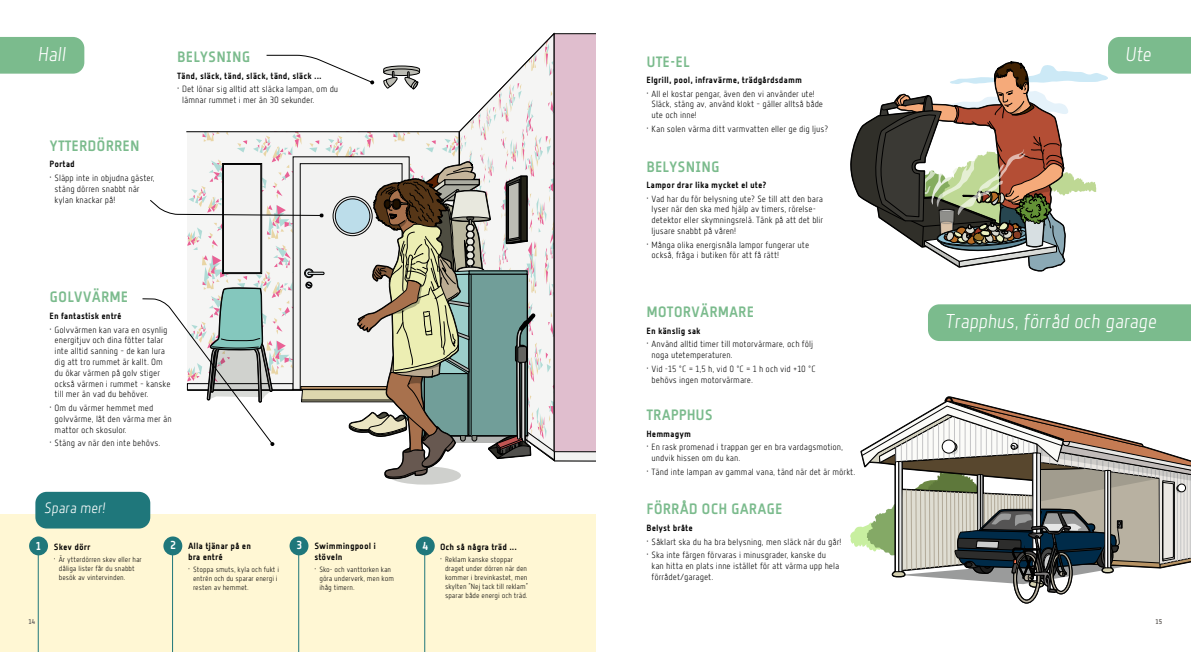
<style>
.page{position:relative;width:1191px;height:652px;background:#fff}
.page>*{position:absolute;margin:0;border:0;box-sizing:border-box;transform-origin:0 0}
.Heading_level_2{font:20px "Florin Sans LT Italic";color:#fff}
.Heading_level_3{font:15px "Florin Sans BD";color:#7bbb8d}
.t1{font:15px "Florin Sans LT Italic";color:#fff}
.t2{font:11.5px "Florin Sans BD";color:#fff}
.t3{font:9px/10.8px "Florin Sans LT";color:#000}
.t4{font:9px/10.8px "Florin Sans BD";color:#000}
.t5{font:7.5px/9px "Florin Sans LT";color:#000}
.t6{font:7px "Florin Sans BD";color:#6b6764}
.s1{font-size:11.5px;color:#fff}
</style>
<div class="page">
<div style="left:0;top:514px;width:595px;height:138px;background:#fff7d4"></div>
<div style="left:0;top:37px;width:84px;height:37px;background:#7bbb8d"></div>
<div style="left:928px;top:304px;width:263px;height:37px;background:#7bbb8d"></div>
<svg style="left:850px;top:37px;width:341px;height:235px"></svg>
<div style="left:35px;top:492px;width:115px;height:37px;background:#1f777b;border-radius:11px"></div>
<svg style="left:850px;top:397px;width:341px;height:207px"></svg>
<div style="left:29px;top:536px;width:19px;height:19px;background:#1f777b;border-radius:50%"></div>
<div style="left:163px;top:536px;width:19px;height:19px;background:#1f777b;border-radius:50%"></div>
<div style="left:289px;top:536px;width:19px;height:19px;background:#1f777b;border-radius:50%"></div>
<hr style="left:38px;top:555px;width:1px;height:97px;background:#1f777b">
<hr style="left:172px;top:555px;width:1px;height:97px;background:#1f777b">
<hr style="left:298px;top:555px;width:1px;height:97px;background:#1f777b">
<hr style="left:424px;top:555px;width:1px;height:97px;background:#1f777b">
<svg style="left:142px;top:33px;width:453px;height:452px"></svg>
<div style="left:416px;top:536px;width:19px;height:19px;background:#1f777b;border-radius:50%"></div>
<h1 class="Heading_level_2" style="left:38px;top:42px;width:30px">Hall</h1>
<h3 class="Heading_level_3" style="left:50px;top:137px;width:92px">YTTERDÖRREN</h3>
<h4 class="t4" style="left:50px;top:159px;width:27px">Portad</h4>
<p class="t3" style="left:55px;top:172px;width:102px;text-indent:-5px">• Släpp inte in objudna gäster, stäng dörren snabbt när kylan knackar på!</p>
<h3 class="Heading_level_3" style="left:177px;top:48px;width:75px">BELYSNING</h3>
<h4 class="t4" style="left:177px;top:70px;width:146px">Tänd, släck, tänd, släck, tänd, släck ...</h4>
<p class="t3" style="left:182px;top:84px;width:158px;text-indent:-5px">• Det lönar sig alltid att släcka lampan, om du lämnar rummet i mer än 30 sekunder.</p>
<h3 class="Heading_level_3" style="left:50px;top:289px;width:80px">GOLVVÄRME</h3>
<h4 class="t4" style="left:50px;top:310px;width:74px">En fantastisk entré</h4>
<p class="t3" style="left:55px;top:324px;width:117px;text-indent:-5px">• Golvvärmen kan vara en osynlig energitjuv och dina fötter talar inte alltid sanning – de kan lura dig att tro rummet är kallt. Om du ökar värmen på golv stiger också värmen i rummet – kanske till mer än vad du behöver.</p>
<p class="t3" style="left:55px;top:402px;width:119px;text-indent:-5px">• Om du värmer hemmet med golvvärme, låt den värma mer än mattor och skosulor.</p>
<p class="t3" style="left:50px;top:438px;width:112px">• Stäng av när den inte behövs.</p>
<h2 class="t1" style="left:45px;top:500px;width:63px">Spara mer!</h2>
<p class="t4" style="left:36px;top:542px;width:56px"><span class="s1">1</span> Skev dörr</p>
<p class="t2" style="left:170px;top:539px;width:8px">2</p>
<p class="t2" style="left:296px;top:539px;width:7px">3</p>
<p class="t4" style="left:422px;top:542px;width:96px"><span class="s1">4</span> Och så några träd ...</p>
<p class="t4" style="left:314px;top:541px;width:63px">Swimmingpool i stöveln</p>
<p class="t5" style="left:319px;top:565px;width:76px;text-indent:-5px">• Sko- och vanttorken kan göra underverk, men kom ihåg timern.</p>
<p class="t5" style="left:445px;top:555px;width:85px;text-indent:-5px">• Reklam kanske stoppar draget under dörren när den kommer i brevinkastet, men skylten ”Nej tack till reklam” sparar både energi och träd.</p>
<p class="t4" style="left:188px;top:541px;width:65px">Alla tjänar på en bra entré</p>
<p class="t5" style="left:193px;top:565px;width:88px;text-indent:-5px">• Stoppa smuts, kyla och fukt i entrén och du sparar energi i resten av hemmet.</p>
<p class="t5" style="left:59px;top:555px;width:85px;text-indent:-5px">• Är ytterdörren skev eller har dåliga lister får du snabbt besök av vintervinden.</p>
<h3 class="Heading_level_3" style="left:646px;top:53px;width:45px">UTE-EL</h3>
<h4 class="t4" style="left:646px;top:75px;width:157px">Elgrill, pool, infravärme, trädgårdsdamm</h4>
<p class="t3" style="left:651px;top:88px;width:173px;text-indent:-5px">• All el kostar pengar, även den vi använder ute!<br>Släck, stäng av, använd klokt – gäller alltså både ute och inne!</p>
<p class="t3" style="left:646px;top:123px;width:183px">• Kan solen värma ditt varmvatten eller ge dig ljus?</p>
<h3 class="Heading_level_3" style="left:646px;top:158px;width:75px">BELYSNING</h3>
<h4 class="t4" style="left:646px;top:179px;width:122px">Lampor drar lika mycket el ute?</h4>
<p class="t3" style="left:651px;top:193px;width:173px;text-indent:-5px">• Vad har du för belysning ute? Se till att den bara lyser när den ska med hjälp av timers, rörelse&shy;detektor eller skymningsrelä. Tänk på att det blir ljusare snabbt på våren!</p>
<p class="t3" style="left:651px;top:239px;width:159px;text-indent:-5px">• Många olika energisnåla lampor fungerar ute också, fråga i butiken för att få rätt!</p>
<h3 class="Heading_level_3" style="left:646px;top:304px;width:109px">MOTORVÄRMARE</h3>
<h4 class="t4" style="left:646px;top:325px;width:56px">En känslig sak</h4>
<p class="t3" style="left:651px;top:339px;width:163px;text-indent:-5px">• Använd alltid timer till motorvärmare, och följ noga utetemperaturen.</p>
<p class="t3" style="left:651px;top:363px;width:166px;text-indent:-5px">• Vid -15 °C = 1,5 h, vid 0 °C = 1 h och vid +10 °C behövs ingen motorvärmare.</p>
<h3 class="Heading_level_3" style="left:646px;top:407px;width:68px">TRAPPHUS</h3>
<h4 class="t4" style="left:646px;top:428px;width:46px">Hemmagym</h4>
<p class="t3" style="left:651px;top:442px;width:193px;text-indent:-5px">• En rask promenad i trappan ger en bra vardagsmotion, undvik hissen om du kan.</p>
<p class="t3" style="left:646px;top:466px;width:210px">• Tänd inte lampan av gammal vana, tänd när det är mörkt.</p>
<h3 class="Heading_level_3" style="left:646px;top:501px;width:138px">FÖRRÅD OCH GARAGE</h3>
<h4 class="t4" style="left:646px;top:522px;width:48px">Belyst bråte</h4>
<p class="t3" style="left:646px;top:536px;width:196px">• Såklart ska du ha bra belysning, men släck när du går!</p>
<p class="t3" style="left:651px;top:550px;width:189px;text-indent:-5px">• Ska inte färgen förvaras i minusgrader, kanske du kan hitta en plats inne istället för att värma upp hela förrådet/garaget.</p>
<h2 class="Heading_level_2" style="left:1125px;top:42px;width:28px">Ute</h2>
<h2 class="Heading_level_2" style="left:945px;top:310px;width:213px">Trapphus, förråd och garage</h2>
<p class="t6" style="left:28px;top:617px;width:9px">14</p>
<p class="t6" style="left:1155px;top:617px;width:8px">15</p>
</div>
